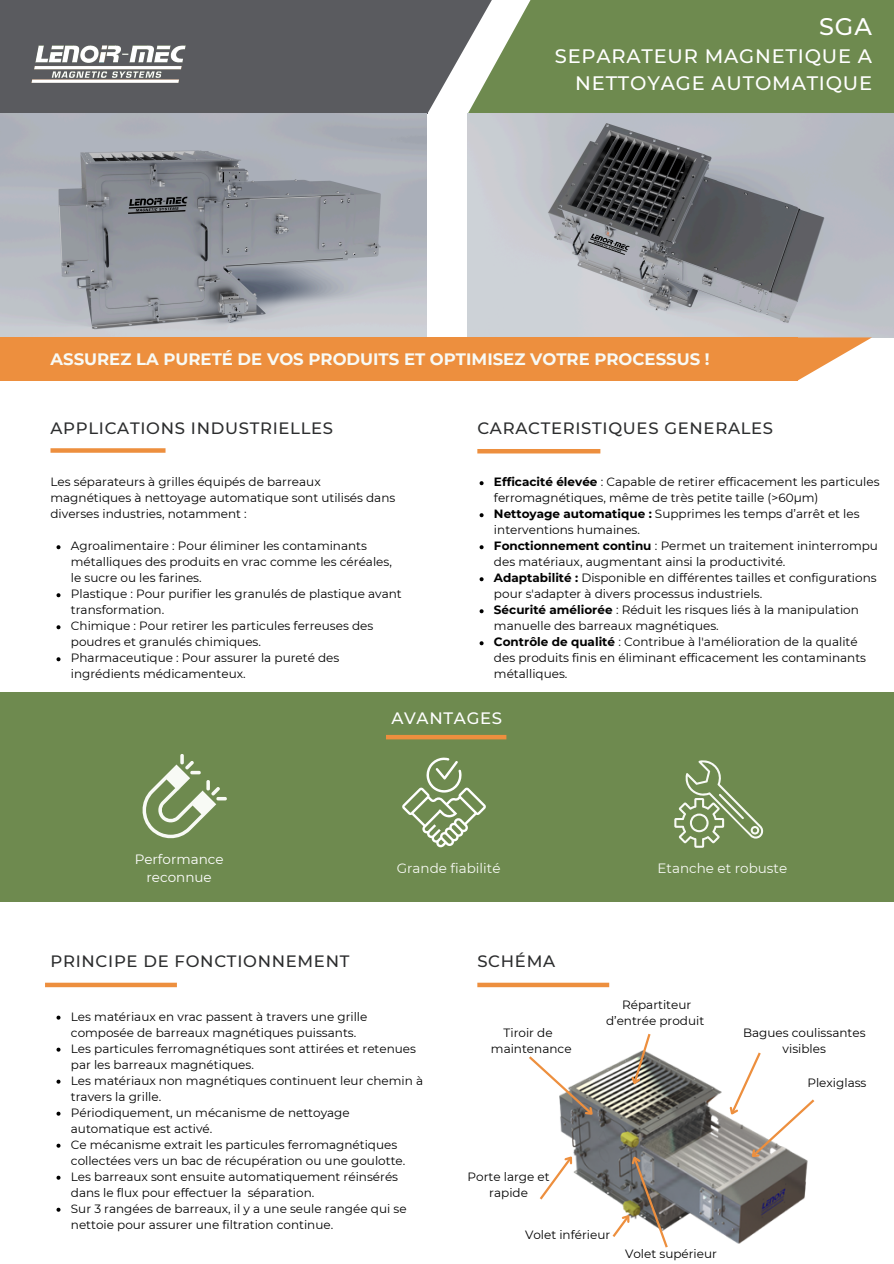
<style>
.page{position:relative;width:894px;height:1264px;background:#fff}
.page>*{position:absolute;margin:0;border:0;box-sizing:border-box;transform-origin:0 0}
.t1{font:500 24px "Montserrat";color:#fff}
.t2{font:500 19.5px/27px "Montserrat";letter-spacing:.04em;color:#fff;text-align:right}
.t3{font:500 16.5px "Montserrat";letter-spacing:.04em;color:#2c2d2e}
.t4{font:700 16.5px "Montserrat";color:#f8faf5}
.t5{font:500 16.5px "Montserrat";letter-spacing:.045em;color:#fff}
.t6{font:13.5px "Montserrat";color:#f8faf5}
.t7{font:13.5px/18px "Montserrat";color:#fff;text-align:center}
.t8{font:12px/16px "Montserrat";color:#000}
.s1{font-weight:700}
</style>
<div class="page">
<div style="left:0;top:0;width:427px;height:113px;background:#5a5b5f"></div>
<img style="left:31px;top:45px;width:155px;height:38px">
<img style="left:0;top:113px;width:426px;height:224px">
<svg style="left:346px;top:0;width:194px;height:114px"></svg>
<div style="left:540px;top:0;width:353px;height:120px;background:#6e8a4f"></div>
<div style="left:50px;top:448px;width:115px;height:5px;background:#ed8f3e"></div>
<div style="left:45px;top:982px;width:132px;height:5px;background:#ed8f3e"></div>
<div style="left:0;top:692px;width:893px;height:210px;background:#6e8a4f"></div>
<hr style="left:386px;top:735px;width:120px;height:4px;background:#ed8f3e">
<hr style="left:477px;top:449px;width:123px;height:4px;background:#ed8f3e">
<svg style="left:674px;top:760px;width:90px;height:87px"></svg>
<svg style="left:142px;top:754px;width:85px;height:85px"></svg>
<img style="left:467px;top:113px;width:426px;height:224px">
<svg style="left:797px;top:337px;width:74px;height:44px"></svg>
<div style="left:0;top:337px;width:797px;height:44px;background:#ed8f3e"></div>
<div style="left:477px;top:982px;width:132px;height:5px;background:#ed8f3e"></div>
<svg style="left:402px;top:757px;width:83px;height:90px"></svg>
<svg style="left:56px;top:545px;width:4px;height:4px"></svg>
<svg style="left:56px;top:593px;width:4px;height:4px"></svg>
<svg style="left:56px;top:625px;width:4px;height:4px"></svg>
<svg style="left:56px;top:657px;width:4px;height:4px"></svg>
<svg style="left:56px;top:1015px;width:4px;height:4px"></svg>
<svg style="left:56px;top:1047px;width:4px;height:4px"></svg>
<svg style="left:56px;top:1079px;width:4px;height:4px"></svg>
<svg style="left:56px;top:1111px;width:4px;height:4px"></svg>
<svg style="left:56px;top:1143px;width:4px;height:4px"></svg>
<svg style="left:56px;top:1175px;width:4px;height:4px"></svg>
<svg style="left:56px;top:1207px;width:4px;height:4px"></svg>
<svg style="left:479px;top:481px;width:4px;height:4px"></svg>
<svg style="left:479px;top:513px;width:4px;height:4px"></svg>
<svg style="left:479px;top:545px;width:4px;height:4px"></svg>
<svg style="left:479px;top:577px;width:4px;height:4px"></svg>
<svg style="left:479px;top:609px;width:4px;height:4px"></svg>
<svg style="left:479px;top:641px;width:4px;height:4px"></svg>
<img style="left:560px;top:1054px;width:248px;height:190px">
<svg style="left:627px;top:1033px;width:25px;height:55px"></svg>
<svg style="left:724px;top:1052px;width:91px;height:111px"></svg>
<svg style="left:529px;top:1054px;width:69px;height:66px"></svg>
<svg style="left:539px;top:1150px;width:39px;height:51px"></svg>
<svg style="left:610px;top:1151px;width:59px;height:97px"></svg>
<h2 class="t1" style="left:818px;top:12px;width:54px">SGA</h2>
<h2 class="t2" style="left:554px;top:43px;width:319px">SEPARATEUR MAGNETIQUE A<br>NETTOYAGE AUTOMATIQUE</h2>
<h3 class="t4" style="left:50px;top:349px;width:660px">ASSUREZ LA PURETÉ DE VOS PRODUITS ET OPTIMISEZ VOTRE PROCESSUS !</h3>
<h2 class="t3" style="left:50px;top:418px;width:284px">APPLICATIONS INDUSTRIELLES</h2>
<h2 class="t8" style="left:50px;top:474px;width:346px">Les séparateurs à grilles équipés de barreaux magnétiques à nettoyage automatique sont utilisés dans diverses industries, notamment :</h2>
<p class="t8" style="left:71px;top:538px;width:322px">Agroalimentaire : Pour éliminer les contaminants métalliques des produits en vrac comme les céréales, le sucre ou les farines.</p>
<p class="t8" style="left:71px;top:586px;width:332px">Plastique : Pour purifier les granulés de plastique avant transformation.</p>
<p class="t8" style="left:71px;top:618px;width:304px">Chimique : Pour retirer les particules ferreuses des poudres et granulés chimiques.</p>
<p class="t8" style="left:71px;top:650px;width:270px">Pharmaceutique : Pour assurer la pureté des ingrédients médicamenteux.</p>
<h3 class="t3" style="left:477px;top:418px;width:297px">CARACTERISTIQUES GENERALES</h3>
<h2 class="t8" style="left:494px;top:474px;width:387px"><span class="s1">Efficacité élevée</span> : Capable de retirer efficacement les particules ferromagnétiques, même de très petite taille (&gt;60µm)</h2>
<h2 class="t8" style="left:494px;top:506px;width:367px"><span class="s1">Nettoyage automatique :</span> Supprimes les temps d’arrêt et les interventions humaines.</h2>
<p class="t8" style="left:494px;top:538px;width:385px"><span class="s1">Fonctionnement continu</span> : Permet un traitement ininterrompu des matériaux, augmentant ainsi la productivité.</p>
<p class="t8" style="left:494px;top:570px;width:384px"><span class="s1">Adaptabilité :</span> Disponible en différentes tailles et configurations pour s'adapter à divers processus industriels.</p>
<p class="t8" style="left:494px;top:602px;width:366px"><span class="s1">Sécurité améliorée</span> : Réduit les risques liés à la manipulation manuelle des barreaux magnétiques.</p>
<p class="t8" style="left:494px;top:634px;width:373px"><span class="s1">Contrôle de qualité</span> : Contribue à l'amélioration de la qualité des produits finis en éliminant efficacement les contaminants métalliques.</p>
<p class="t5" style="left:391px;top:708px;width:112px">AVANTAGES</p>
<p class="t7" style="left:135px;top:850px;width:90px">Performance reconnue</p>
<h3 class="t6" style="left:396px;top:860px;width:105px">Grande fiabilité</h3>
<p class="t6" style="left:657px;top:860px;width:131px">Etanche et robuste</p>
<p class="t3" style="left:50px;top:951px;width:300px">PRINCIPE DE FONCTIONNEMENT</p>
<p class="t8" style="left:71px;top:1008px;width:298px">Les matériaux en vrac passent à travers une grille composée de barreaux magnétiques puissants.</p>
<p class="t8" style="left:71px;top:1040px;width:346px">Les particules ferromagnétiques sont attirées et retenues par les barreaux magnétiques.</p>
<p class="t8" style="left:71px;top:1072px;width:353px">Les matériaux non magnétiques continuent leur chemin à travers la grille.</p>
<p class="t8" style="left:71px;top:1104px;width:280px">Périodiquement, un mécanisme de nettoyage automatique est activé.</p>
<p class="t8" style="left:71px;top:1136px;width:336px">Ce mécanisme extrait les particules ferromagnétiques collectées vers un bac de récupération ou une goulotte.</p>
<p class="t8" style="left:71px;top:1168px;width:328px">Les barreaux sont ensuite automatiquement réinsérés dans le flux pour effectuer la séparation.</p>
<h2 class="t8" style="left:71px;top:1200px;width:337px">Sur 3 rangées de barreaux, il y a une seule rangée qui se nettoie pour assurer une filtration continue.</h2>
<p class="t3" style="left:477px;top:951px;width:79px">SCHÉMA</p>
<p class="t8" style="left:503px;top:1025px;width:51px">Tiroir de</p>
<p class="t8" style="left:491px;top:1041px;width:82px">maintenance</p>
<p class="t8" style="left:606px;top:997px;width:100px;text-align:center">Répartiteur d’entrée produit</p>
<p class="t8" style="left:742px;top:1025px;width:124px;text-align:center">Bagues coulissantes visibles</p>
<p class="t8" style="left:807px;top:1074px;width:61px">Plexiglass</p>
<p class="t8" style="left:467px;top:1168px;width:84px;text-align:center">Porte large et rapide</p>
<p class="t8" style="left:525px;top:1226px;width:87px">Volet inférieur</p>
<p class="t8" style="left:625px;top:1245px;width:93px">Volet supérieur</p>
</div>
